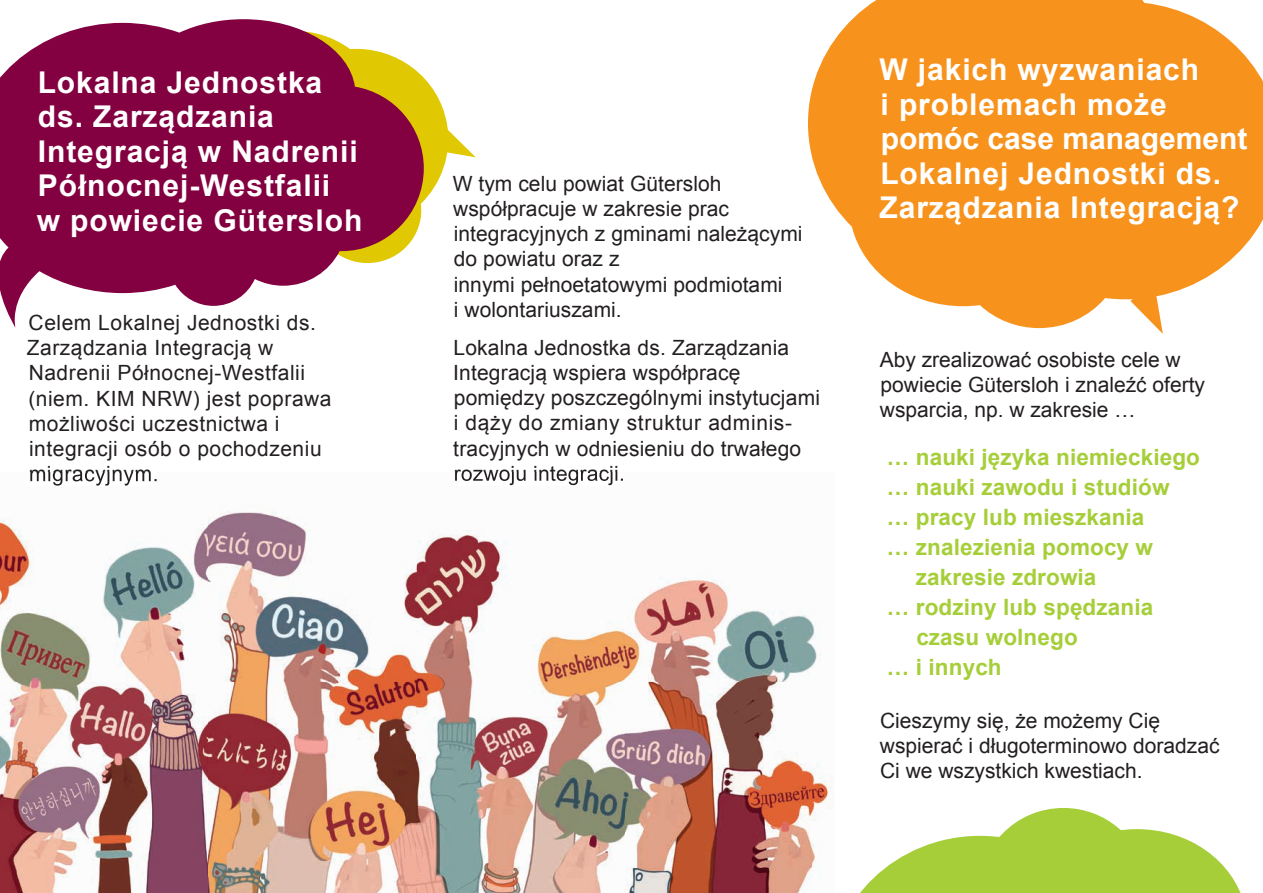
<style>
.page{position:relative;width:1263px;height:893px;background:#fff}
.page>*{position:absolute;margin:0;border:0;box-sizing:border-box;transform-origin:0 0}
.t1{font:700 30px/34.5px "Arial";letter-spacing:.03em;color:#fff}
.t2{font:700 22.5px "Arial";letter-spacing:.005em;color:#a6ce39}
.t3{font:21px/25.2px "Arial";letter-spacing:.01em;color:#231f20}
</style>
<div class="page">
<svg style="left:808px;top:0;width:455px;height:328px;fill:#f7931d"></svg>
<svg style="left:860px;top:808px;width:381px;height:85px"></svg>
<svg style="left:424px;top:78px;width:24px;height:123px;fill:#e0c802"></svg>
<svg style="left:424px;top:125px;width:52px;height:32px"></svg>
<svg style="left:0;top:19px;width:424px;height:309px;fill:#830140"></svg>
<img style="left:0;top:485px;width:833px;height:408px">
<img style="left:455px;top:472px;width:168px;height:13px">
<img style="left:30px;top:472px;width:127px;height:14px">
<svg style="left:1130px;top:279px;width:33px;height:55px"></svg>
<h1 class="t1" style="left:37px;top:66px;width:327px">Lokalna Jednostka ds. Zarządzania<br>Integracją w Nadrenii<br>Północnej-Westfalii<br>w powiecie Gütersloh</h1>
<p class="t3" style="left:27px;top:310px;width:306px">Celem Lokalnej Jednostki ds.<br>Zarządzania Integracją w<br>Nadrenii Północnej-Westfalii (niem. KIM NRW) jest poprawa możliwości uczestnictwa i integracji osób o pochodzeniu migracyjnym.</p>
<p class="t3" style="left:453px;top:171px;width:351px">W tym celu powiat Gütersloh współpracuje w zakresie prac integracyjnych z gminami należącymi do powiatu oraz z<br>innymi pełnoetatowymi podmiotami<br>i wolontariuszami.</p>
<p class="t3" style="left:453px;top:335px;width:368px">Lokalna Jednostka ds. Zarządzania Integracją wspiera współpracę pomiędzy poszczególnymi instytucjami i dąży do zmiany struktur adminis&shy;tracyjnych w odniesieniu do trwałego rozwoju integracji.</p>
<h1 class="t1" style="left:879px;top:53px;width:369px">W jakich wyzwaniach<br>i problemach może pomóc case management<br>Lokalnej Jednostki ds.<br>Zarządzania Integracją?</h1>
<p class="t3" style="left:880px;top:347px;width:327px">Aby zrealizować osobiste cele w powiecie Gütersloh i znaleźć oferty wsparcia, np. w zakresie …</p>
<p class="t2" style="left:887px;top:442px;width:315px">… nauki języka niemieckiego</p>
<p class="t2" style="left:887px;top:472px;width:284px">… nauki zawodu i studiów</p>
<p class="t2" style="left:887px;top:502px;width:259px">… pracy lub mieszkania</p>
<p class="t2" style="left:887px;top:532px;width:268px">… znalezienia pomocy w</p>
<p class="t2" style="left:916px;top:562px;width:182px">zakresie zdrowia</p>
<p class="t2" style="left:887px;top:592px;width:268px">… rodziny lub spędzania</p>
<p class="t2" style="left:916px;top:622px;width:163px">czasu wolnego</p>
<p class="t2" style="left:887px;top:652px;width:116px">… i innych</p>
<p class="t3" style="left:880px;top:708px;width:341px">Cieszymy się, że możemy Cię wspierać i długoterminowo doradzać<br>Ci we wszystkich kwestiach.</p>
</div>
